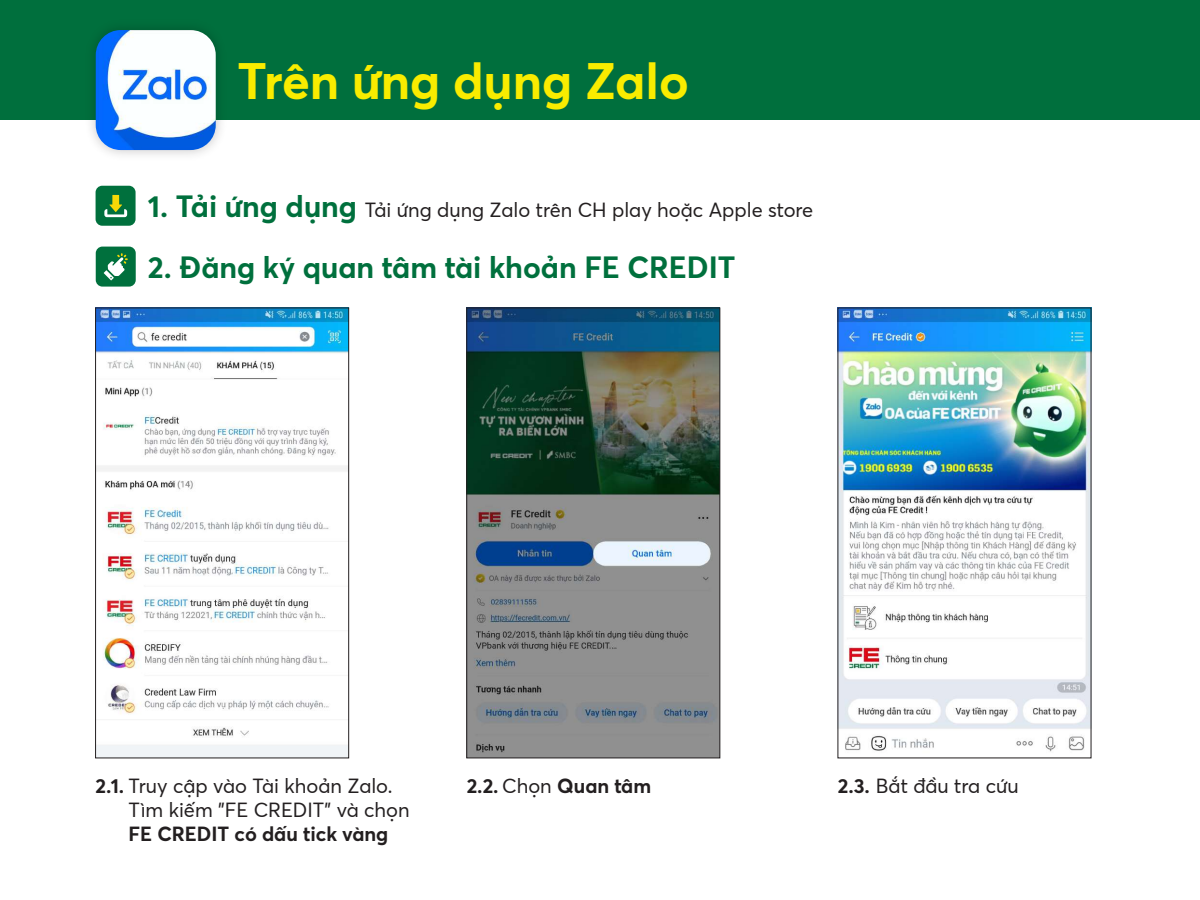
<style>
.page{position:relative;width:1200px;height:900px;background:#fff}
.page>*{position:absolute;margin:0;border:0;box-sizing:border-box;transform-origin:0 0}
.t1{font:700 50px "FE Font";color:#f9ec00}
.t2{font:700 30px "FE Font";color:#00703d}
.t3{font:20px/24px "FE Font";color:#231f20}
.t4{font:700 20px "FE Font";color:#231f20}
.s1{font-weight:700}
.s2{font-weight:400}
</style>
<div class="page">
<img style="left:468px;top:310px;width:250px;height:446px">
<div style="left:466px;top:308px;width:254px;height:450px;border:1px solid #231f20"></div>
<img style="left:840px;top:310px;width:249px;height:442px">
<div style="left:96px;top:247px;width:40px;height:40px;background:#00703d;border-radius:7px"></div>
<svg style="left:104px;top:253px;width:24px;height:27px"></svg>
<div style="left:96px;top:186px;width:40px;height:40px;background:#00703d;border-radius:7px"></div>
<svg style="left:104px;top:195px;width:23px;height:22px"></svg>
<img style="left:97px;top:310px;width:250px;height:446px">
<div style="left:95px;top:308px;width:254px;height:450px;border:1px solid #231f20"></div>
<div style="left:0;top:0;width:1200px;height:120px;background:#006f3d"></div>
<img style="left:91px;top:28px;width:130px;height:127px">
<img style="left:96px;top:30px;width:120px;height:120px">
<h1 class="t1" style="left:238px;top:43px;width:453px">Trên ứng dụng Zalo</h1>
<h2 class="t2" style="left:148px;top:184px;width:211px">1. Tải ứng dụng</h2>
<p class="t3" style="left:365px;top:197px;width:450px">Tải ứng dụng Zalo trên CH play hoặc Apple store</p>
<h2 class="t2" style="left:148px;top:245px;width:589px">2. Đăng ký quan tâm tài khoản FE CREDIT</h2>
<p class="t3" style="left:129px;top:773px;width:283px;text-indent:-33px"><span class="s1">2.1.</span> Truy cập vào Tài khoản Zalo.<br>Tìm kiếm "FE CREDIT" và chọn</p>
<p class="t4" style="left:129px;top:819px;width:261px">FE CREDIT có dấu tick vàng</p>
<p class="t4" style="left:467px;top:771px;width:186px">2.2. <span class="s2">Chọn</span> Quan tâm</p>
<p class="t3" style="left:838px;top:773px;width:182px"><span class="s1">2.3.</span> Bắt đầu tra cứu</p>
</div>
